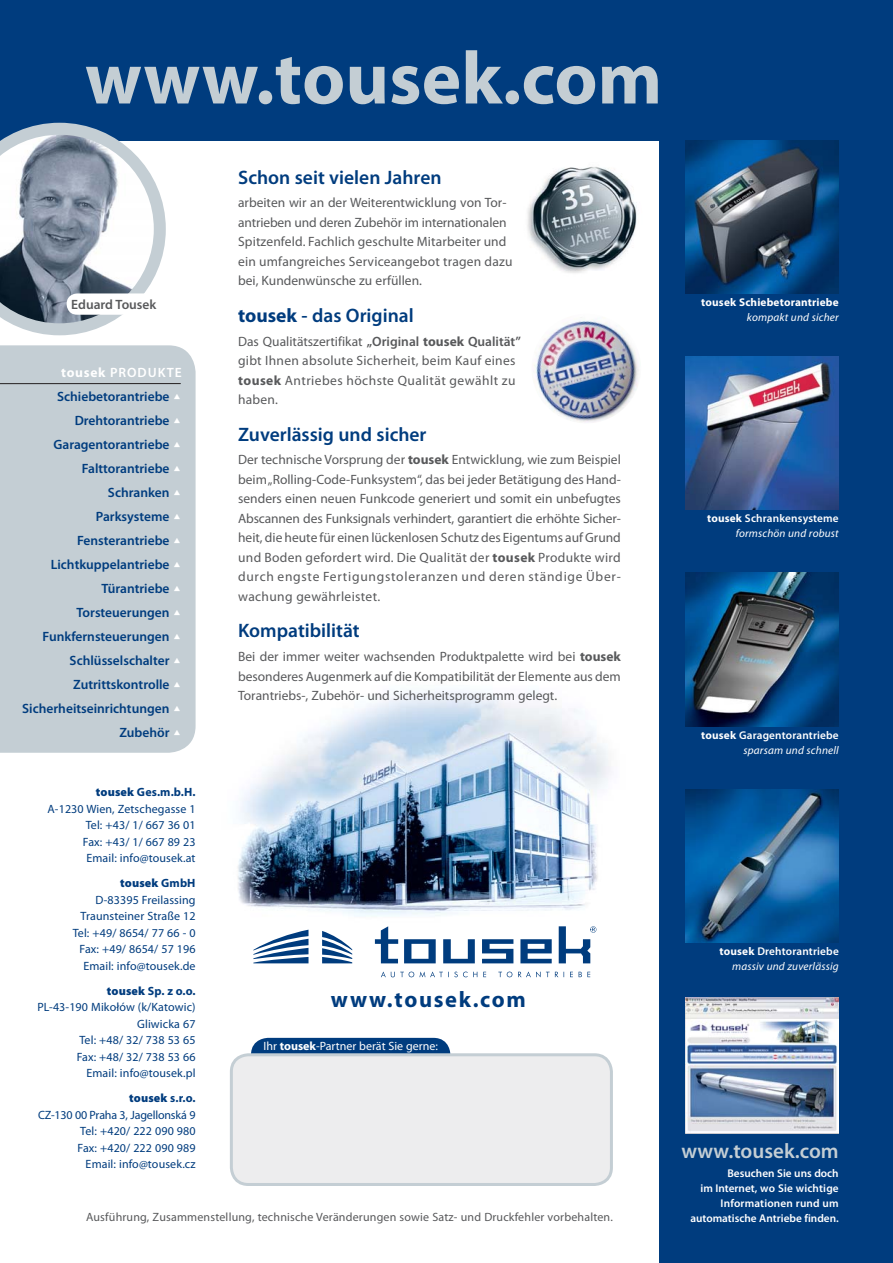
<style>
.page{position:relative;width:893px;height:1263px;background:#fff}
.page>*{position:absolute;margin:0;border:0;box-sizing:border-box;transform-origin:0 0}
.t1{font:700 75px "Myriad Pro";color:#c4ced4}
.t2{font:700 22.5px "Myriad Pro";letter-spacing:.075em;color:#003c7e}
.t3{font:600 21px "Myriad Pro";color:#c4ced4}
.t4{font:600 19.5px "Myriad Pro";color:#003c7e}
.t5{font:13.5px/19.5px "Myriad Pro";letter-spacing:.01em;color:#58595b}
.t6{font:600 13.5px "Myriad Pro";color:#003c7e}
.t7{font:600 13.5px "Myriad Pro";letter-spacing:.07em;color:#fff}
.t8{font:600 13.5px "Myriad Pro";color:#58595b}
.t9{font:12px/16.5px "Myriad Pro";letter-spacing:.01em;color:#003c7e;text-align:right}
.t10{font:12px "Myriad Pro";letter-spacing:.015em;color:#58595b}
.t11{font:12px "Myriad Pro";color:#fff}
.t12{font:600 11.25px/15px "Myriad Pro";color:#fff;text-align:right}
.t13{font:italic 11.25px/15px "Myriad Pro";letter-spacing:.015em;color:#fff;text-align:right}
.t14{font:700 11.25px "Myriad Pro";letter-spacing:.015em;color:#fff}
.s1{font-weight:700}
.s2{font-weight:900}
.s3{font-weight:600}
.s4{font-weight:700;font-style:normal}
.s5{font-weight:600;font-style:normal}
.s6{font-weight:400;font-style:italic}
</style>
<div class="page">
<div style="left:0;top:0;width:893px;height:140px;background:#003c7e"></div>
<div style="left:659px;top:0;width:234px;height:1263px;background:#003c7e"></div>
<img style="left:686px;top:140px;width:153px;height:153px">
<img style="left:686px;top:573px;width:153px;height:153px">
<img style="left:686px;top:357px;width:153px;height:153px">
<img style="left:686px;top:997px;width:153px;height:137px">
<img style="left:686px;top:789px;width:153px;height:153px">
<div style="left:0;top:345px;width:196px;height:408px;background:#c4ced4"></div>
<hr style="left:0;top:383px;width:181px;height:1px;background:#231f20">
<svg style="left:0;top:123px;width:166px;height:212px"></svg>
<div style="left:67px;top:293px;width:96px;height:22px;background:#fff;border-radius:11px"></div>
<div style="left:251px;top:1038px;width:199px;height:40px;background:#003c7e;border-radius:17px"></div>
<img style="left:237px;top:691px;width:374px;height:239px">
<div style="left:231px;top:1055px;width:380px;height:129px;background:#ededee;border-radius:17px"></div>
<div style="left:230px;top:1053px;width:383px;height:133px;border:3px solid #c4ced4;border-radius:17px"></div>
<img style="left:531px;top:314px;width:110px;height:109px;border-radius:50%">
<img style="left:522px;top:158px;width:120px;height:120px;border-radius:50%">
<svg style="left:253px;top:930px;width:55px;height:33px"></svg>
<svg style="left:322px;top:931px;width:30px;height:32px"></svg>
<svg style="left:375px;top:926px;width:23px;height:37px"></svg>
<svg style="left:404px;top:939px;width:32px;height:24px"></svg>
<svg style="left:443px;top:939px;width:32px;height:24px"></svg>
<svg style="left:482px;top:939px;width:31px;height:24px"></svg>
<svg style="left:520px;top:939px;width:32px;height:24px"></svg>
<svg style="left:381px;top:972px;width:209px;height:5px"></svg>
<svg style="left:559px;top:926px;width:37px;height:37px"></svg>
<svg style="left:174px;top:394px;width:6px;height:5px"></svg>
<svg style="left:174px;top:418px;width:6px;height:5px"></svg>
<svg style="left:174px;top:442px;width:6px;height:5px"></svg>
<svg style="left:174px;top:466px;width:6px;height:5px"></svg>
<svg style="left:174px;top:490px;width:6px;height:5px"></svg>
<svg style="left:174px;top:514px;width:6px;height:5px"></svg>
<svg style="left:174px;top:538px;width:6px;height:5px"></svg>
<svg style="left:174px;top:562px;width:6px;height:5px"></svg>
<svg style="left:174px;top:586px;width:6px;height:5px"></svg>
<svg style="left:174px;top:610px;width:6px;height:5px"></svg>
<svg style="left:174px;top:634px;width:6px;height:5px"></svg>
<svg style="left:174px;top:658px;width:6px;height:5px"></svg>
<svg style="left:174px;top:682px;width:6px;height:5px"></svg>
<svg style="left:174px;top:706px;width:6px;height:5px"></svg>
<svg style="left:174px;top:730px;width:6px;height:5px"></svg>
<h1 class="t1" style="left:85px;top:50px;width:579px">www.tousek.com</h1>
<p class="t8" style="left:71px;top:299px;width:87px">Eduard Tousek</p>
<p class="t7" style="left:61px;top:368px;width:122px"><span class="s1">tousek</span> PRODUKTE</p>
<p class="t6" style="left:57px;top:392px;width:114px">Schiebetorantriebe</p>
<p class="t6" style="left:75px;top:416px;width:96px">Drehtorantriebe</p>
<p class="t6" style="left:53px;top:440px;width:118px">Garagentorantriebe</p>
<p class="t6" style="left:82px;top:464px;width:89px">Falttorantriebe</p>
<p class="t6" style="left:108px;top:488px;width:63px">Schranken</p>
<p class="t6" style="left:96px;top:512px;width:75px">Parksysteme</p>
<p class="t6" style="left:77px;top:536px;width:94px">Fensterantriebe</p>
<p class="t6" style="left:51px;top:560px;width:120px">Lichtkuppelantriebe</p>
<p class="t6" style="left:101px;top:584px;width:70px">Türantriebe</p>
<p class="t6" style="left:77px;top:608px;width:95px">Torsteuerungen</p>
<p class="t6" style="left:43px;top:632px;width:128px">Funkfernsteuerungen</p>
<p class="t6" style="left:70px;top:656px;width:101px">Schlüsselschalter</p>
<p class="t6" style="left:73px;top:680px;width:98px">Zutrittskontrolle</p>
<p class="t6" style="left:22px;top:704px;width:149px">Sicherheitseinrichtungen</p>
<p class="t6" style="left:119px;top:728px;width:52px">Zubehör</p>
<p class="t9" style="left:47px;top:785px;width:150px"><span class="s2">tousek</span> <span class="s1">Ges.m.b.H.<br></span>A-1230 Wien, Zetschegasse 1<br>Tel: +43/ 1/ 667 36 01<br>Fax: +43/ 1/ 667 89 23<br>Email: info@tousek.at</p>
<p class="t9" style="left:73px;top:876px;width:124px"><span class="s2">tousek</span> <span class="s1">GmbH<br></span>D-83395 Freilassing<br>Traunsteiner Straße 12<br>Tel: +49/ 8654/ 77 66 - 0<br>Fax: +49/ 8654/ 57 196<br>Email: info@tousek.de</p>
<p class="t9" style="left:37px;top:984px;width:160px"><span class="s2">tousek</span> <span class="s1">Sp. z o.o.<br></span>PL-43-190 Mikołów (k/Katowic)<br>Gliwicka 67<br>Tel: +48/ 32/ 738 53 65<br>Fax: +48/ 32/ 738 53 66<br>Email: info@tousek.pl</p>
<p class="t9" style="left:38px;top:1091px;width:159px"><span class="s2">tousek</span> <span class="s1">s.r.o.<br></span>CZ-130 00 Praha 3, Jagellonská 9<br>Tel: +420/ 222 090 980<br>Fax: +420/ 222 090 989<br>Email: info@tousek.cz</p>
<h3 class="t4" style="left:238px;top:170px;width:205px">Schon seit vielen Jahren</h3>
<p class="t5" style="left:238px;top:194px;width:276px">arbeiten wir an der Weiterentwicklung von Tor&shy;antrieben und deren Zubehör im internationalen Spitzenfeld. Fachlich geschulte Mitarbeiter und ein umfangreiches Service angebot tragen dazu bei, Kundenwünsche zu erfüllen.</p>
<h3 class="t4" style="left:238px;top:308px;width:177px"><span class="s1">tousek</span> - das Original</h3>
<p class="t5" style="left:238px;top:333px;width:284px">Das Qualitätszertifikat <span class="s3">„Original</span> <span class="s1">tousek</span> <span class="s3">Qualität” </span>gibt Ihnen absolute Sicherheit, beim Kauf eines <span class="s1">tousek</span> Antriebes höchste Qualität gewählt zu haben.</p>
<h3 class="t4" style="left:238px;top:427px;width:190px">Zuverlässig und sicher</h3>
<p class="t5" style="left:238px;top:451px;width:384px;text-align:justify">Der technische Vorsprung der <span class="s1">tousek</span> Entwicklung, wie zum Beispiel beim „Rolling-Code-Funksystem“, das bei jeder Betätigung des Hand&shy;senders einen neuen Funkcode generiert und somit ein unbefugtes Abscannen des Funksignals verhindert, garantiert die erhöhte Sicher&shy;heit, die heute für einen lückenlosen Schutz des Eigentums auf Grund und Boden gefordert wird. Die Qualität der <span class="s1">tousek</span> Produkte wird durch engste Fertigungs toleranzen und deren ständige Über&shy;wachung gewährleistet.</p>
<h3 class="t4" style="left:238px;top:623px;width:123px">Kompatibilität</h3>
<p class="t5" style="left:238px;top:648px;width:384px;text-align:justify">Bei der immer weiter wachsenden Produktpalette wird bei <span class="s1">tousek </span>besonderes Augenmerk auf die Kompatibi lität der Elemente aus dem Tor antriebs-, Zubehör- und Sicherheitsprogramm gelegt.</p>
<h2 class="t2" style="left:331px;top:991px;width:197px">www.tousek.com</h2>
<p class="t11" style="left:263px;top:1041px;width:176px">Ihr <span class="s1">tousek</span>-Partner berät Sie gerne:</p>
<p class="t10" style="left:86px;top:1212px;width:528px">Ausführung, Zusammenstellung, technische Veränderungen sowie Satz- und Druckfehler vorbehalten.</p>
<p class="t14" style="left:701px;top:298px;width:139px">tousek Schiebetorantriebe</p>
<p class="t13" style="left:747px;top:311px;width:93px">kompakt und sicher</p>
<p class="t13" style="left:707px;top:512px;width:133px"><span class="s4">tousek</span> <span class="s5">Schranken systeme </span>formschön und robust</p>
<p class="t12" style="left:701px;top:729px;width:139px"><span class="s1">tousek</span> Garagentorantriebe <span class="s6">sparsam und schnell</span></p>
<p class="t13" style="left:719px;top:945px;width:121px"><span class="s4">tousek</span> <span class="s5">Dreh tor antriebe </span>massiv und zuverlässig</p>
<h3 class="t3" style="left:681px;top:1143px;width:159px">www.tousek.com</h3>
<p class="t12" style="left:690px;top:1167px;width:150px">Besuchen Sie uns doch<br>im Internet, wo Sie wichtige<br>Informa tionen rund um automatische Antriebe finden.</p>
</div>
